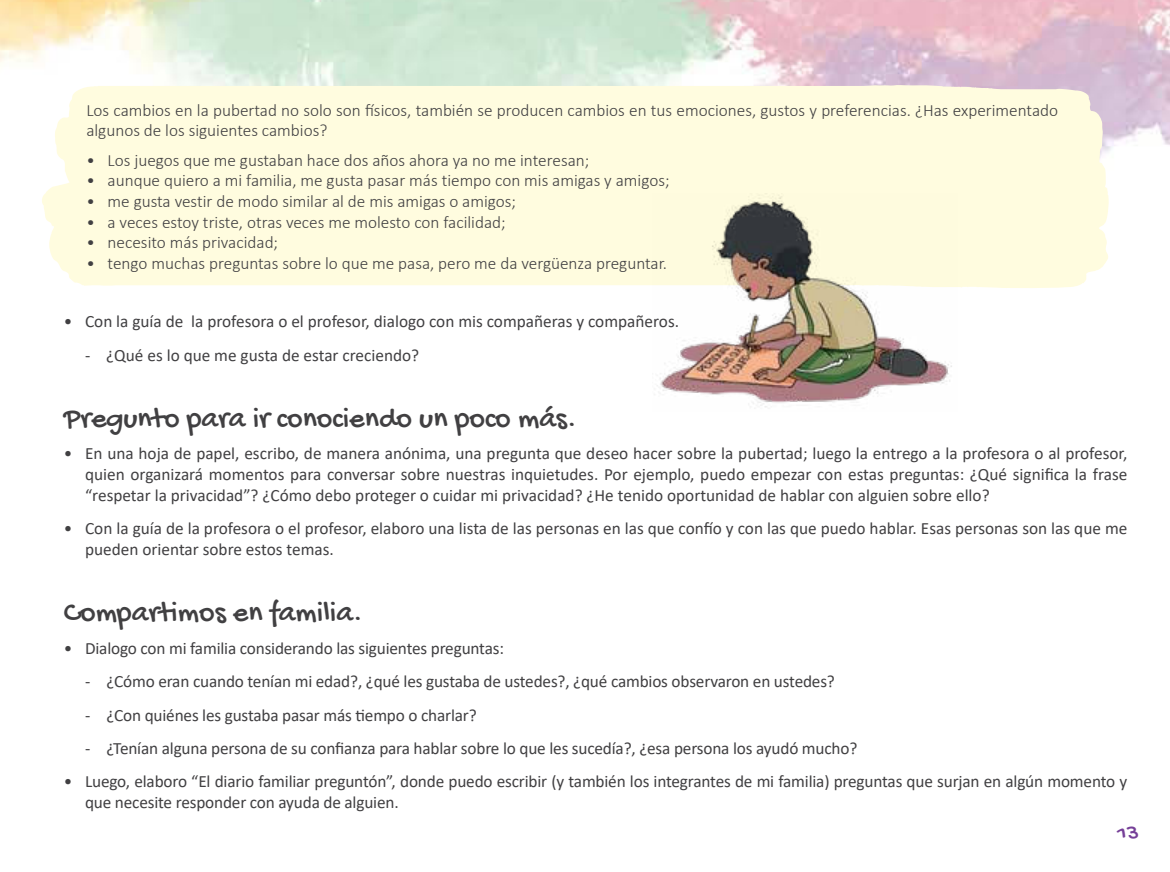
<style>
.page{position:relative;width:1170px;height:872px;background:#fff}
.page>*{position:absolute;margin:0;border:0;box-sizing:border-box;transform-origin:0 0}
.t1{font:30px "Gochi Hand";color:#414042}
.t2{font:21px "Gochi Hand";color:#764098;scale:1.14 1}
.t3{font:17.25px/20.7px "Calibri";letter-spacing:-.01em;color:#414042}
.t4{font:300 17.25px/20.7px "Calibri";color:#414042}
</style>
<div class="page">
<img style="left:0;top:0;width:1169px;height:208px">
<div style="left:42px;top:85px;width:1066px;height:203px;background:#fffcdf"></div>
<img style="left:652px;top:193px;width:305px;height:214px">
<p class="t4" style="left:86px;top:99px;width:973px">Los cambios en la pubertad no solo son físicos, también se producen cambios en tus emociones, gustos y preferencias. ¿Has experimentado algunos de los siguientes cambios?</p>
<p class="t4" style="left:86px;top:149px;width:504px">• Los juegos que me gustaban hace dos años ahora ya no me interesan;</p>
<p class="t4" style="left:86px;top:170px;width:584px">• aunque quiero a mi familia, me gusta pasar más tiempo con mis amigas y amigos;</p>
<p class="t4" style="left:86px;top:191px;width:431px">• me gusta vestir de modo similar al de mis amigas o amigos;</p>
<p class="t4" style="left:86px;top:211px;width:421px">• a veces estoy triste, otras veces me molesto con facilidad;</p>
<p class="t4" style="left:86px;top:232px;width:193px">• necesito más privacidad;</p>
<p class="t4" style="left:86px;top:253px;width:582px">• tengo muchas preguntas sobre lo que me pasa, pero me da vergüenza preguntar.</p>
<p class="t3" style="left:64px;top:312px;width:616px">• Con la guía de la profesora o el profesor, dialogo con mis compañeras y compañeros.</p>
<p class="t3" style="left:85px;top:346px;width:336px">- ¿Qué es lo que me gusta de estar creciendo?</p>
<h1 class="t1" style="left:64px;top:405px;width:514px">Pregunto para ir conociendo un poco más.</h1>
<p class="t3" style="left:85px;top:444px;width:1043px;text-align:justify;text-indent:-21px">• En una hoja de papel, escribo, de manera anónima, una pregunta que deseo hacer sobre la pubertad; luego la entrego a la profesora o al profesor, quien organizará momentos para conversar sobre nuestras inquietudes. Por ejemplo, puedo empezar con estas preguntas: ¿Qué significa la frase “respetar la privacidad”? ¿Cómo debo proteger o cuidar mi privacidad? ¿He tenido oportunidad de hablar con alguien sobre ello?</p>
<p class="t3" style="left:85px;top:517px;width:1043px;text-indent:-21px">• Con la guía de la profesora o el profesor, elaboro una lista de las personas en las que confío y con las que puedo hablar. Esas personas son las que me pueden orientar sobre estos temas.</p>
<h1 class="t1" style="left:64px;top:599px;width:300px">Compartimos en familia.</h1>
<p class="t3" style="left:64px;top:639px;width:441px">• Dialogo con mi familia considerando las siguientes preguntas:</p>
<p class="t3" style="left:85px;top:672px;width:751px">- ¿Cómo eran cuando tenían mi edad?, ¿qué les gustaba de ustedes?, ¿qué cambios observaron en ustedes?</p>
<p class="t3" style="left:85px;top:704px;width:393px">- ¿Con quiénes les gustaba pasar más tiempo o charlar?</p>
<p class="t3" style="left:85px;top:737px;width:773px">- ¿Tenían alguna persona de su confianza para hablar sobre lo que les sucedía?, ¿esa persona los ayudó mucho?</p>
<p class="t3" style="left:85px;top:772px;width:1043px;text-indent:-21px">• Luego, elaboro “El diario familiar preguntón”, donde puedo escribir (y también los integrantes de mi familia) preguntas que surjan en algún momento y que necesite responder con ayuda de alguien.</p>
<p class="t2" style="left:1116px;top:824px;width:21px">13</p>
</div>
